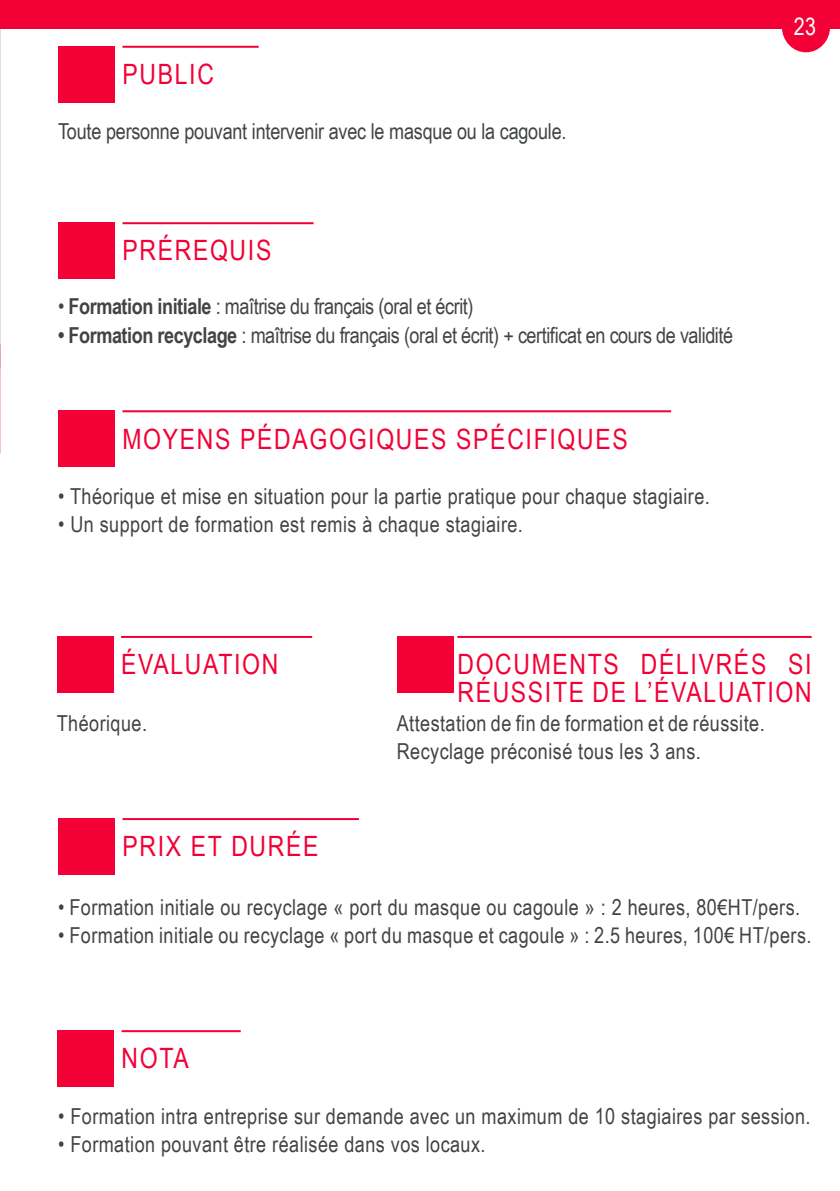
<style>
.page{position:relative;width:840px;height:1191px;background:#fff}
.page>*{position:absolute;margin:0;border:0;box-sizing:border-box;transform-origin:0 0}
.t1{font:28px/28px "Arial Narrow";letter-spacing:.06em;color:#f20036}
.t2{font:24px "Arial Narrow";color:#fff}
.t3{font:22px/28px "Arial Narrow";letter-spacing:.02em;color:#414445}
.t4{font:22px "Arial Narrow";letter-spacing:-.02em;color:#414445}
.t5{font:22px "Arial Narrow";letter-spacing:-.01em;color:#414445}
.s1{font-weight:700}
</style>
<div class="page">
<img style="left:0;top:0;width:1px;height:368px">
<div style="left:58px;top:46px;width:57px;height:56px;background:#f20036"></div>
<hr style="left:122px;top:46px;width:136px;height:2px;background:#f20036">
<div style="left:58px;top:222px;width:57px;height:57px;background:#f20036"></div>
<hr style="left:122px;top:222px;width:191px;height:2px;background:#f20036">
<div style="left:58px;top:410px;width:57px;height:57px;background:#f20036"></div>
<hr style="left:122px;top:410px;width:548px;height:2px;background:#f20036">
<div style="left:57px;top:636px;width:56px;height:56px;background:#f20036"></div>
<hr style="left:121px;top:636px;width:191px;height:2px;background:#f20036">
<div style="left:396px;top:636px;width:57px;height:56px;background:#f20036"></div>
<hr style="left:457px;top:636px;width:354px;height:2px;background:#f20036">
<div style="left:58px;top:818px;width:57px;height:56px;background:#f20036"></div>
<hr style="left:122px;top:818px;width:237px;height:2px;background:#f20036">
<div style="left:57px;top:1030px;width:57px;height:56px;background:#f20036"></div>
<hr style="left:121px;top:1030px;width:119px;height:2px;background:#f20036">
<div style="left:0;top:0;width:839px;height:28px;background:#f20036"></div>
<div style="left:781px;top:1px;width:48px;height:51px;background:#f20036;border-radius:50%"></div>
<p class="t1" style="left:122px;top:59px;width:93px">PUBLIC</p>
<p class="t5" style="left:58px;top:115px;width:509px">Toute personne pouvant intervenir avec le masque ou la cagoule.</p>
<p class="t1" style="left:122px;top:235px;width:150px">PRÉREQUIS</p>
<p class="t4" style="left:58px;top:290px;width:416px">• <span class="s1">Formation initiale</span> : maîtrise du français (oral et écrit)</p>
<p class="t4" style="left:58px;top:318px;width:676px"><span class="s1">• Formation recyclage</span> : maîtrise du français (oral et écrit) + certificat en cours de validité</p>
<p class="t1" style="left:122px;top:423px;width:506px">MOYENS PÉDAGOGIQUES SPÉCIFIQUES</p>
<p class="t3" style="left:58px;top:482px;width:653px">• Théorique et mise en situation pour la partie pratique pour chaque stagiaire.</p>
<p class="t3" style="left:58px;top:510px;width:466px">• Un support de formation est remis à chaque stagiaire.</p>
<p class="t2" style="left:793px;top:9px;width:24px">23</p>
<p class="t1" style="left:121px;top:649px;width:159px">ÉVALUATION</p>
<p class="t3" style="left:57px;top:708px;width:92px">Théorique.</p>
<p class="t1" style="left:122px;top:831px;width:197px">PRIX ET DURÉE</p>
<p class="t1" style="left:457px;top:649px;width:355px">DOCUMENTS DÉLIVRÉS SI<br>RÉUSSITE DE L’ÉVALUATION</p>
<p class="t3" style="left:396px;top:708px;width:369px">Attestation de fin de formation et de réussite.<br>Recyclage préconisé tous les 3 ans.</p>
<p class="t3" style="left:58px;top:893px;width:743px">• Formation initiale ou recyclage « port du masque ou cagoule » : 2 heures, 80€HT/pers.</p>
<p class="t3" style="left:58px;top:921px;width:754px">• Formation initiale ou recyclage « port du masque et cagoule » : 2.5 heures, 100€ HT/pers.</p>
<p class="t1" style="left:121px;top:1043px;width:69px">NOTA</p>
<p class="t3" style="left:58px;top:1101px;width:753px">• Formation intra entreprise sur demande avec un maximum de 10 stagiaires par session.</p>
<p class="t3" style="left:58px;top:1129px;width:428px">• Formation pouvant être réalisée dans vos locaux.</p>
</div>
